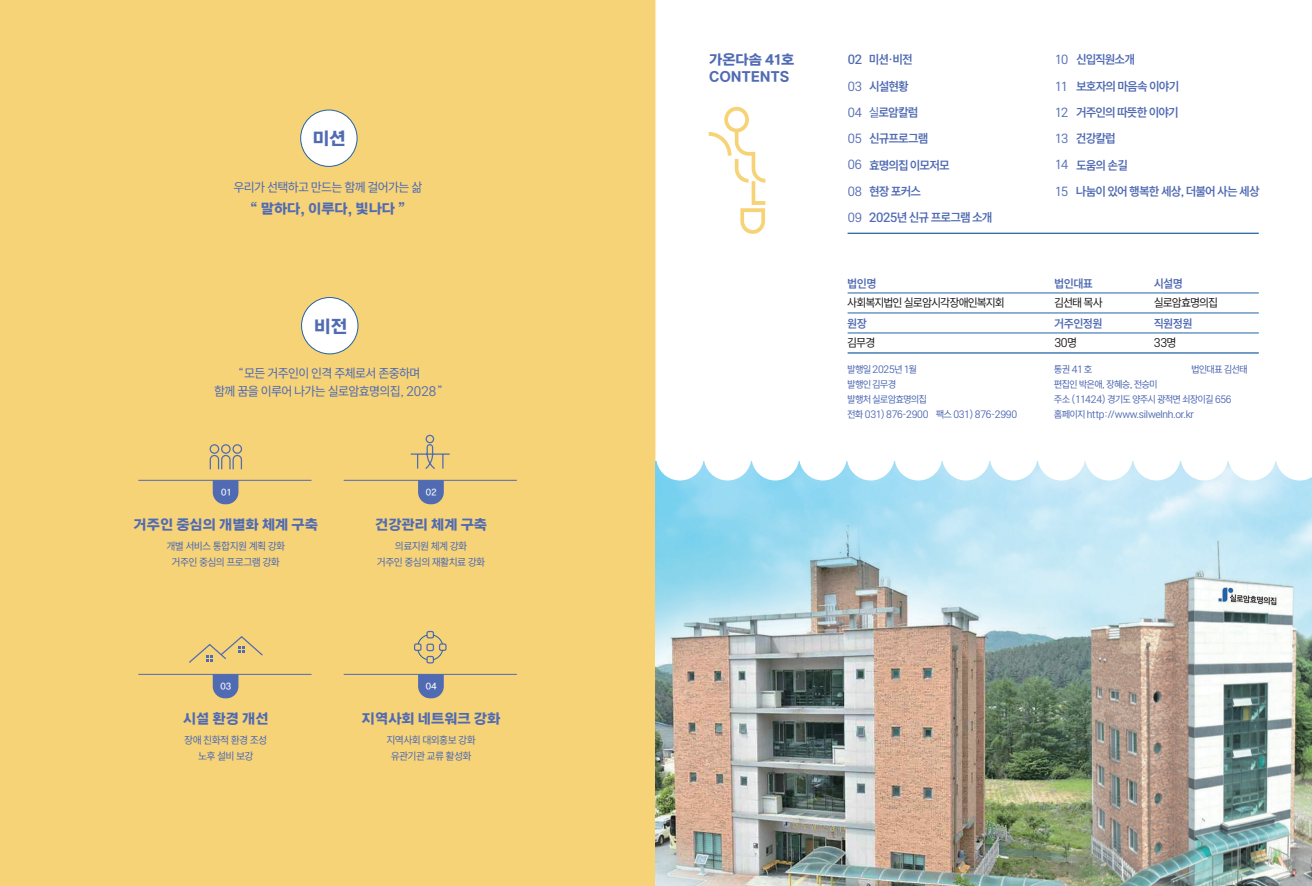
<style>
.page{position:relative;width:1312px;height:886px;background:#fff}
.page>*{position:absolute;margin:0;border:0;box-sizing:border-box;transform-origin:0 0}
.t1{font:500 17.5px "DSA End End End";color:#516bb3}
.t2{font:500 13.75px "DSA End End End";color:#516bb3}
.t3{font:13.75px "Freesentation 4";color:#516bb3}
.t4{font:600 13.12px "Freesentation 6";letter-spacing:-.02em;color:#516bb3}
.t5{font:12.5px "Freesentation 4";letter-spacing:-.03em;color:#231f20}
.t6{font:600 12.5px "Freesentation 6";color:#516bb3}
.t7{font:11.25px "Freesentation 4";color:#516bb3}
.t8{font:10.62px "Freesentation 4";letter-spacing:-.03em;color:#516bb3}
.t9{font:8.75px "DSA End End End";letter-spacing:-.025em;color:#fff}
.s1{font-family:"Freesentation 4";font-weight:400}
</style>
<div class="page">
<div style="left:0;top:0;width:656px;height:886px;background:#f6d377"></div>
<div style="left:300px;top:110px;width:57px;height:56px;background:#fff;border-radius:50%"></div>
<div style="left:300px;top:110px;width:57px;height:57px;border:1px solid #2262a5;border-radius:50%"></div>
<div style="left:301px;top:297px;width:57px;height:57px;background:#fff;border-radius:50%"></div>
<div style="left:301px;top:297px;width:57px;height:57px;border:1px solid #2262a5;border-radius:50%"></div>
<hr style="left:138px;top:480px;width:173px;height:1px;background:#516bb3">
<hr style="left:343px;top:480px;width:174px;height:1px;background:#516bb3">
<svg style="left:213px;top:481px;width:25px;height:23px"></svg>
<svg style="left:418px;top:481px;width:25px;height:23px"></svg>
<hr style="left:138px;top:674px;width:173px;height:1px;background:#516bb3">
<hr style="left:343px;top:674px;width:174px;height:1px;background:#516bb3">
<svg style="left:213px;top:675px;width:25px;height:23px"></svg>
<svg style="left:418px;top:675px;width:25px;height:23px"></svg>
<svg style="left:187px;top:635px;width:77px;height:29px;background:#e7c97c"></svg>
<svg style="left:409px;top:434px;width:42px;height:36px;background:#e2c67d"></svg>
<svg style="left:209px;top:443px;width:34px;height:27px"></svg>
<svg style="left:413px;top:630px;width:34px;height:34px"></svg>
<img style="left:656px;top:461px;width:655px;height:425px">
<div style="left:656px;top:433px;width:47px;height:47px;background:#fff;border-radius:50%"></div>
<div style="left:703px;top:433px;width:48px;height:47px;background:#fff;border-radius:50%"></div>
<div style="left:751px;top:433px;width:48px;height:47px;background:#fff;border-radius:50%"></div>
<div style="left:799px;top:433px;width:47px;height:47px;background:#fff;border-radius:50%"></div>
<div style="left:846px;top:433px;width:48px;height:47px;background:#fff;border-radius:50%"></div>
<div style="left:894px;top:433px;width:47px;height:47px;background:#fff;border-radius:50%"></div>
<div style="left:941px;top:433px;width:48px;height:47px;background:#fff;border-radius:50%"></div>
<div style="left:989px;top:433px;width:48px;height:47px;background:#fff;border-radius:50%"></div>
<div style="left:1037px;top:433px;width:47px;height:47px;background:#fff;border-radius:50%"></div>
<div style="left:1084px;top:433px;width:48px;height:47px;background:#fff;border-radius:50%"></div>
<div style="left:1132px;top:433px;width:48px;height:47px;background:#fff;border-radius:50%"></div>
<div style="left:1180px;top:433px;width:47px;height:47px;background:#fff;border-radius:50%"></div>
<div style="left:1227px;top:433px;width:48px;height:47px;background:#fff;border-radius:50%"></div>
<svg style="left:1275px;top:461px;width:36px;height:19px"></svg>
<hr style="left:847px;top:293px;width:411px;height:1px;background:#2262a5">
<hr style="left:847px;top:313px;width:411px;height:1px;background:#2262a5">
<hr style="left:847px;top:333px;width:411px;height:1px;background:#2262a5">
<hr style="left:847px;top:352px;width:411px;height:2px;background:#2262a5">
<svg style="left:708px;top:107px;width:57px;height:127px"></svg>
<hr style="left:847px;top:233px;width:411px;height:1px;background:#2262a5">
<p class="t1" style="left:313px;top:127px;width:35px">미션</p>
<p class="t3" style="left:234px;top:178px;width:190px">우리가 선택하고 만드는 함께 걸어가는 삶</p>
<p class="t2" style="left:250px;top:199px;width:157px">“ 말하다, 이루다, 빛나다 ”</p>
<p class="t1" style="left:314px;top:314px;width:35px">비전</p>
<p class="t3" style="left:238px;top:365px;width:184px">“모든 거주인이 인격 주체로서 존중하며</p>
<p class="t3" style="left:214px;top:382px;width:230px">함께 꿈을 이루어 나가는 실로암효명의집, 2028”</p>
<p class="t9" style="left:221px;top:486px;width:11px">01</p>
<p class="t9" style="left:425px;top:486px;width:13px">02</p>
<p class="t2" style="left:134px;top:515px;width:186px">거주인 중심의 개별화 체계 구축</p>
<p class="t7" style="left:167px;top:539px;width:120px">개별 서비스 통합지원 계획 강화</p>
<p class="t7" style="left:172px;top:555px;width:109px">거주인 중심의 프로그램 강화</p>
<p class="t2" style="left:375px;top:515px;width:113px">건강관리 체계 구축</p>
<p class="t7" style="left:395px;top:539px;width:73px">의료지원 체계 강화</p>
<p class="t7" style="left:377px;top:555px;width:109px">거주인 중심의 재활치료 강화</p>
<p class="t9" style="left:220px;top:680px;width:13px">03</p>
<p class="t9" style="left:425px;top:680px;width:13px">04</p>
<p class="t2" style="left:183px;top:709px;width:87px">시설 환경 개선</p>
<p class="t7" style="left:185px;top:733px;width:84px">장애 친화적 환경 조성</p>
<p class="t7" style="left:198px;top:749px;width:56px">노후 설비 보강</p>
<p class="t2" style="left:362px;top:709px;width:140px">지역사회 네트워크 강화</p>
<p class="t7" style="left:387px;top:733px;width:90px">지역사회 대외홍보 강화</p>
<p class="t7" style="left:391px;top:749px;width:82px">유관기관 교류 활성화</p>
<p class="t2" style="left:709px;top:50px;width:87px">가온다솜 41호</p>
<p class="t2" style="left:709px;top:67px;width:82px">CONTENTS</p>
<p class="t4" style="left:847px;top:52px;width:66px">02 미션·비전</p>
<p class="t4" style="left:847px;top:78px;width:62px"><span class="s1">03</span> 시설현황</p>
<p class="t4" style="left:847px;top:104px;width:72px"><span class="s1">04 실</span>로암칼럼</p>
<p class="t4" style="left:847px;top:131px;width:82px"><span class="s1">05</span> 신규프로그램</p>
<p class="t4" style="left:847px;top:157px;width:103px"><span class="s1">06</span> 효명의집 이모저모</p>
<p class="t4" style="left:847px;top:183px;width:74px"><span class="s1">08</span> 현장 포커스</p>
<p class="t4" style="left:847px;top:209px;width:146px"><span class="s1">09</span> 2025년 신규 프로그램 소개</p>
<p class="t6" style="left:847px;top:276px;width:30px">법인명</p>
<p class="t5" style="left:847px;top:295px;width:158px">사회복지법인 실로암시각장애인복지회</p>
<p class="t6" style="left:847px;top:315px;width:21px">원장</p>
<p class="t5" style="left:847px;top:334px;width:29px">김무경</p>
<p class="t4" style="left:1054px;top:52px;width:82px"><span class="s1">10</span> 신입직원소개</p>
<p class="t4" style="left:1054px;top:78px;width:126px"><span class="s1">11</span> 보호자의 마음속 이야기</p>
<p class="t4" style="left:1054px;top:104px;width:125px"><span class="s1">12</span> 거주인의 따뜻한 이야기</p>
<p class="t4" style="left:1054px;top:131px;width:62px"><span class="s1">13</span> 건강칼럽</p>
<p class="t4" style="left:1054px;top:157px;width:74px"><span class="s1">14</span> 도움의 손길</p>
<p class="t4" style="left:1054px;top:183px;width:206px"><span class="s1">15</span> 나눔이 있어 행복한 세상, 더불어 사는 세상</p>
<p class="t6" style="left:1054px;top:276px;width:40px">법인대표</p>
<p class="t5" style="left:1054px;top:295px;width:49px">김선태 목사</p>
<p class="t6" style="left:1054px;top:315px;width:49px">거주인정원</p>
<p class="t5" style="left:1054px;top:334px;width:24px">30명</p>
<p class="t6" style="left:1153px;top:276px;width:30px">시설명</p>
<p class="t5" style="left:1153px;top:295px;width:65px">실로암효명의집</p>
<p class="t6" style="left:1153px;top:315px;width:40px">직원정원</p>
<p class="t5" style="left:1153px;top:334px;width:24px">33명</p>
<p class="t8" style="left:847px;top:362px;width:71px">발행일 2025년 1월</p>
<p class="t8" style="left:1054px;top:362px;width:39px">통권 41 호</p>
<p class="t8" style="left:1191px;top:362px;width:57px">법인대표 김선태</p>
<p class="t8" style="left:847px;top:377px;width:50px">발행인 김무경</p>
<p class="t8" style="left:1054px;top:377px;width:105px">편집인 박은애, 장혜승, 전승미</p>
<p class="t8" style="left:847px;top:392px;width:81px">발행처 실로암효명의집</p>
<p class="t8" style="left:1054px;top:392px;width:179px">주소 (11424) 경기도 양주시 광적면 쇠장이길 656</p>
<p class="t8" style="left:847px;top:407px;width:171px">전화 031) 876-2900 팩스 031) 876-2990</p>
<p class="t8" style="left:1054px;top:407px;width:141px">홈페이지 http://www.silwelnh.or.kr</p>
</div>
